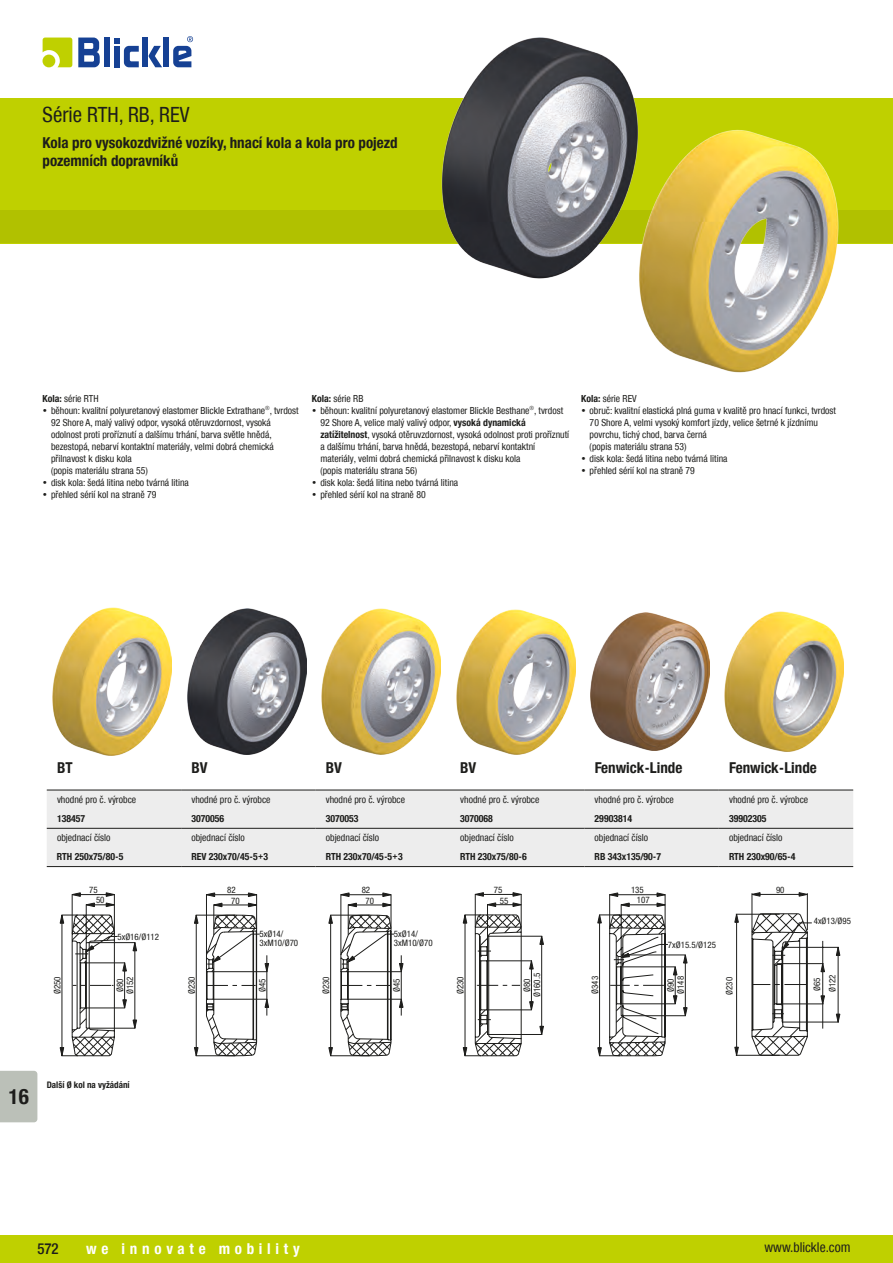
<style>
.page{position:relative;width:893px;height:1263px;background:#fff}
.page>*{position:absolute;margin:0;border:0;box-sizing:border-box;transform-origin:0 0}
._01_Header_Überschri{font:21px "Blickle Sans Global";color:#1d1d1b}
.t1{font:700 21px "Blickle Sans Global";color:#1d1d1b}
._01_Header_Überschri-2{font:700 15px/18px "Blickle Sans Global";color:#1d1d1b}
._05_Tabelle_Überschr{font:700 15px "Blickle Sans Global";color:#1d1d1b}
.t2{font:700 15px "Blickle Sans Global";letter-spacing:.315em;color:#fff}
.t3{font:500 15px "Blickle Sans Global";color:#1d1d1b}
.t4{font:13.5px "Blickle Sans Global";color:#1d1d1b}
._05_Tabelle_Werte{font:9.75px/12px "Blickle Sans Global";color:#1d1d1b}
._05_Tabelle_Werte_Bo{font:700 9.75px "Blickle Sans Global";color:#1d1d1b}
._03_Fließtext_ohne_A{font:9.75px "Blickle Sans Global";color:#1d1d1b}
.AppendedText{font:700 9px "Blickle Sans Global";color:#1d1d1b}
.t5{font:condensed 9px/10.4px "Helvetica Neue LTW1 G";color:#1d1d1b}
.t6{font:condensed 8.85px/10.1px "Helvetica Neue LTW1 G";color:#1d1d1b}
.s1{font-weight:700}
</style>
<div class="page">
<svg style="left:43px;top:38px;width:29px;height:29px"></svg>
<div style="left:104px;top:38px;width:6px;height:29px;background:#164194"></div>
<svg style="left:149px;top:46px;width:13px;height:21px"></svg>
<svg style="left:114px;top:38px;width:25px;height:29px"></svg>
<div style="left:163px;top:38px;width:6px;height:29px;background:#164194"></div>
<div style="left:142px;top:38px;width:6px;height:29px;background:#164194"></div>
<svg style="left:78px;top:38px;width:22px;height:29px"></svg>
<div style="left:43px;top:55px;width:12px;height:12px;background:#bfd000;border-radius:50%"></div>
<svg style="left:173px;top:36px;width:20px;height:31px"></svg>
<div style="left:0;top:1235px;width:893px;height:28px;background:#bfd000"></div>
<div style="left:0;top:98px;width:893px;height:145px;background:#bfd000"></div>
<div style="left:0;top:210px;width:893px;height:33px;background:#b1c100"></div>
<div style="left:0;top:1071px;width:37px;height:51px;background:#bbc0b8"></div>
<img style="left:428px;top:37px;width:420px;height:336px">
<div style="left:47px;top:791px;width:806px;height:75px;background:#ededed"></div>
<hr style="left:47px;top:790px;width:134px;height:1px;background:#1d1d1b">
<hr style="left:181px;top:790px;width:135px;height:1px;background:#1d1d1b">
<hr style="left:316px;top:790px;width:134px;height:1px;background:#1d1d1b">
<hr style="left:450px;top:790px;width:134px;height:1px;background:#1d1d1b">
<hr style="left:584px;top:790px;width:135px;height:1px;background:#1d1d1b">
<hr style="left:719px;top:790px;width:134px;height:1px;background:#1d1d1b">
<hr style="left:47px;top:828px;width:134px;height:1px;background:#1d1d1b">
<hr style="left:181px;top:828px;width:135px;height:1px;background:#1d1d1b">
<hr style="left:316px;top:828px;width:134px;height:1px;background:#1d1d1b">
<hr style="left:450px;top:828px;width:134px;height:1px;background:#1d1d1b">
<hr style="left:584px;top:828px;width:135px;height:1px;background:#1d1d1b">
<hr style="left:719px;top:828px;width:134px;height:1px;background:#1d1d1b">
<hr style="left:47px;top:866px;width:134px;height:1px;background:#1d1d1b">
<hr style="left:181px;top:866px;width:135px;height:1px;background:#1d1d1b">
<hr style="left:316px;top:866px;width:134px;height:1px;background:#1d1d1b">
<hr style="left:450px;top:866px;width:134px;height:1px;background:#1d1d1b">
<hr style="left:584px;top:866px;width:135px;height:1px;background:#1d1d1b">
<hr style="left:719px;top:866px;width:134px;height:1px;background:#1d1d1b">
<img style="left:53px;top:608px;width:119px;height:147px">
<img style="left:187px;top:608px;width:119px;height:147px">
<img style="left:322px;top:609px;width:119px;height:145px">
<img style="left:456px;top:609px;width:119px;height:145px">
<img style="left:590px;top:612px;width:119px;height:139px">
<img style="left:725px;top:611px;width:119px;height:140px">
<svg style="left:60px;top:892px;width:77px;height:164px"></svg>
<svg style="left:194px;top:893px;width:75px;height:163px"></svg>
<svg style="left:329px;top:893px;width:74px;height:163px"></svg>
<svg style="left:463px;top:892px;width:81px;height:164px"></svg>
<svg style="left:597px;top:893px;width:90px;height:163px"></svg>
<svg style="left:734px;top:892px;width:106px;height:163px"></svg>
<p class="_01_Header_Überschri" style="left:43px;top:102px;width:148px">Série RTH, RB, REV</p>
<p class="_01_Header_Überschri-2" style="left:43px;top:134px;width:357px">Kola pro vysokozdvižné vozíky, hnací kola a kola pro pojezd pozemních dopravníků</p>
<p class="_03_Fließtext_ohne_A" style="left:43px;top:392px;width:58px"><span class="s1">Kola:</span> série RTH</p>
<p class="_05_Tabelle_Werte" style="left:51px;top:404px;width:249px;text-indent:-9px">• běhoun: kvalitní polyuretanový elastomer Blickle Extrathane<sup>®</sup>, tvrdost 92 Shore A, malý valivý odpor, vysoká otěruvzdornost, vysoká odolnost proti proříznutí a dalšímu trhání, barva světle hnědá, bezestopá, nebarví kontaktní materiály, velmi dobrá chemická přilnavost k disku kola<br>(popis materiálu strana 55)</p>
<p class="_05_Tabelle_Werte" style="left:43px;top:476px;width:148px">• disk kola: šedá litina nebo tvárná litina</p>
<p class="_05_Tabelle_Werte" style="left:43px;top:488px;width:115px">• přehled sérií kol na straně 79</p>
<p class="_03_Fließtext_ohne_A" style="left:312px;top:392px;width:53px"><span class="s1">Kola:</span> série RB</p>
<p class="_05_Tabelle_Werte" style="left:320px;top:404px;width:250px;text-indent:-9px">• běhoun: kvalitní polyuretanový elastomer Blickle Besthane<sup>®</sup>, tvrdost 92 Shore A, velice malý valivý odpor, <span class="s1">vysoká dynamická zatížitelnost</span>, vysoká otěruvzdornost, vysoká odolnost proti proříznutí a dalšímu trhání, barva hnědá, bezestopá, nebarví kontaktní materiály, velmi dobrá chemická přilnavost k disku kola<br>(popis materiálu strana 56)</p>
<p class="_05_Tabelle_Werte" style="left:312px;top:476px;width:148px">• disk kola: šedá litina nebo tvárná litina</p>
<p class="_05_Tabelle_Werte" style="left:312px;top:488px;width:115px">• přehled sérií kol na straně 80</p>
<p class="_03_Fließtext_ohne_A" style="left:581px;top:392px;width:57px"><span class="s1">Kola:</span> série REV</p>
<p class="_05_Tabelle_Werte" style="left:590px;top:404px;width:248px;text-indent:-9px">• obruč: kvalitní elastická plná guma v kvalitě pro hnací funkci, tvrdost 70 Shore A, velmi vysoký komfort jízdy, velice šetrné k jízdnímu povrchu, tichý chod, barva černá<br>(popis materiálu strana 53)</p>
<p class="_05_Tabelle_Werte" style="left:581px;top:452px;width:148px">• disk kola: šedá litina nebo tvárná litina</p>
<p class="_05_Tabelle_Werte" style="left:581px;top:464px;width:115px">• přehled sérií kol na straně 79</p>
<p class="_05_Tabelle_Überschr" style="left:57px;top:759px;width:17px">BT</p>
<p class="_05_Tabelle_Überschr" style="left:191px;top:759px;width:18px">BV</p>
<p class="_05_Tabelle_Überschr" style="left:326px;top:759px;width:18px">BV</p>
<p class="_05_Tabelle_Überschr" style="left:460px;top:759px;width:18px">BV</p>
<p class="_05_Tabelle_Überschr" style="left:595px;top:759px;width:89px">Fenwick-Linde</p>
<p class="_05_Tabelle_Überschr" style="left:729px;top:759px;width:89px">Fenwick-Linde</p>
<p class="_05_Tabelle_Werte" style="left:57px;top:794px;width:81px">vhodné pro č. výrobce</p>
<p class="_05_Tabelle_Werte" style="left:191px;top:794px;width:81px">vhodné pro č. výrobce</p>
<p class="_05_Tabelle_Werte" style="left:326px;top:794px;width:81px">vhodné pro č. výrobce</p>
<p class="_05_Tabelle_Werte" style="left:460px;top:794px;width:81px">vhodné pro č. výrobce</p>
<p class="_05_Tabelle_Werte" style="left:595px;top:794px;width:81px">vhodné pro č. výrobce</p>
<p class="_05_Tabelle_Werte" style="left:729px;top:794px;width:81px">vhodné pro č. výrobce</p>
<p class="_05_Tabelle_Werte_Bo" style="left:57px;top:813px;width:30px">138457</p>
<p class="_05_Tabelle_Werte_Bo" style="left:191px;top:813px;width:34px">3070056</p>
<p class="_05_Tabelle_Werte_Bo" style="left:326px;top:813px;width:34px">3070053</p>
<p class="_05_Tabelle_Werte_Bo" style="left:460px;top:813px;width:34px">3070068</p>
<p class="_05_Tabelle_Werte_Bo" style="left:595px;top:813px;width:39px">29903814</p>
<p class="_05_Tabelle_Werte_Bo" style="left:729px;top:813px;width:39px">39902305</p>
<p class="_05_Tabelle_Werte" style="left:57px;top:832px;width:55px">objednací číslo</p>
<p class="_05_Tabelle_Werte" style="left:191px;top:832px;width:55px">objednací číslo</p>
<p class="_05_Tabelle_Werte" style="left:326px;top:832px;width:55px">objednací číslo</p>
<p class="_05_Tabelle_Werte" style="left:460px;top:832px;width:55px">objednací číslo</p>
<p class="_05_Tabelle_Werte" style="left:595px;top:832px;width:55px">objednací číslo</p>
<p class="_05_Tabelle_Werte" style="left:729px;top:832px;width:55px">objednací číslo</p>
<p class="_05_Tabelle_Werte_Bo" style="left:57px;top:851px;width:68px">RTH 250x75/80-5</p>
<p class="_05_Tabelle_Werte_Bo" style="left:191px;top:851px;width:78px">REV 230x70/45-5+3</p>
<p class="_05_Tabelle_Werte_Bo" style="left:326px;top:851px;width:79px">RTH 230x70/45-5+3</p>
<p class="_05_Tabelle_Werte_Bo" style="left:460px;top:851px;width:68px">RTH 230x75/80-6</p>
<p class="_05_Tabelle_Werte_Bo" style="left:595px;top:851px;width:68px">RB 343x135/90-7</p>
<p class="_05_Tabelle_Werte_Bo" style="left:729px;top:851px;width:68px">RTH 230x90/65-4</p>
<p class="t6" style="left:96px;top:885px;width:10px;text-indent:-7px">75<br>50</p>
<p class="t6" style="left:227px;top:885px;width:14px;text-align:center">82<br>70</p>
<p class="t6" style="left:362px;top:885px;width:14px;text-align:center">82<br>70</p>
<p class="t5" style="left:500px;top:885px;width:10px;text-indent:-6px">75<br>55</p>
<p class="t6" style="left:637px;top:885px;width:14px;text-indent:-6px">135<br>107</p>
<p class="t6" style="left:776px;top:885px;width:10px">90</p>
<p class="t6" style="left:814px;top:916px;width:39px">4xØ13/Ø95</p>
<p class="t6" style="left:117px;top:931px;width:43px">5xØ16/Ø112</p>
<p class="t6" style="left:259px;top:930px;width:40px;line-height:8.9px">5xØ14/<br>3xM10/Ø70</p>
<p class="t6" style="left:394px;top:930px;width:40px;line-height:8.9px">5xØ14/<br>3xM10/Ø70</p>
<p class="t6" style="left:668px;top:940px;width:50px">7xØ15.5/Ø125</p>
<p class="t6" style="left:52px;top:994px;width:19px;rotate:-90deg">Ø250</p>
<p class="t6" style="left:115px;top:994px;width:19px;rotate:-90deg">Ø80<br>Ø152</p>
<p class="t6" style="left:187px;top:994px;width:19px;rotate:-90deg">Ø230</p>
<p class="t6" style="left:257px;top:992px;width:15px;rotate:-90deg">Ø45</p>
<p class="t6" style="left:321px;top:994px;width:19px;rotate:-90deg">Ø230</p>
<p class="t6" style="left:392px;top:992px;width:15px;rotate:-90deg">Ø45</p>
<p class="t5" style="left:455px;top:994px;width:19px;rotate:-90deg">Ø230</p>
<p class="t5" style="left:522px;top:997px;width:26px;text-align:center;rotate:-90deg">Ø80<br>Ø160.5</p>
<p class="t6" style="left:590px;top:994px;width:19px;rotate:-90deg">Ø343</p>
<p class="t6" style="left:666px;top:994px;width:19px;rotate:-90deg">Ø90<br>Ø148</p>
<p class="t6" style="left:724px;top:995px;width:19px;rotate:-90deg">Ø230</p>
<p class="t6" style="left:809px;top:992px;width:19px;line-height:15.6px;rotate:-90deg">Ø65<br>Ø122</p>
<h1 class="t1" style="left:9px;top:1084px;width:22px">16</h1>
<p class="AppendedText" style="left:47px;top:1080px;width:84px">Další Ø kol na vyžádání</p>
<h2 class="t3" style="left:37px;top:1240px;width:23px">572</h2>
<h2 class="t2" style="left:86px;top:1240px;width:215px">we innovate mobility</h2>
<h3 class="t4" style="left:764px;top:1240px;width:87px">www.blickle.com</h3>
</div>
